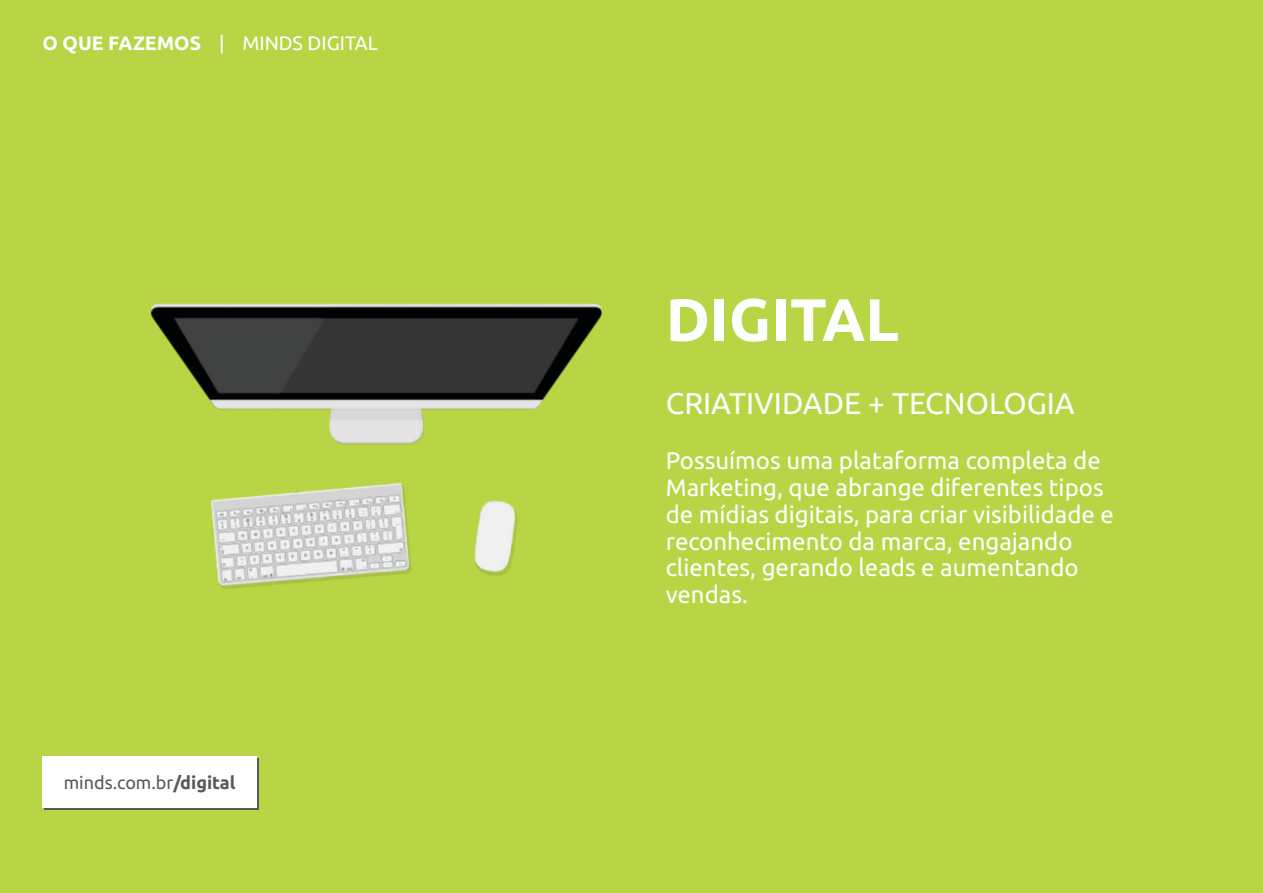
<style>
.page{position:relative;width:1263px;height:893px;background:#b8d546}
.page>*{position:absolute;margin:0;border:0;box-sizing:border-box;transform-origin:0 0}
.t1{font:700 60px "Ubuntu";color:#fff}
.t2{font:30px "Ubuntu";color:#fff}
.t3{font:24px/26.8px "Ubuntu";color:#fff}
.t4{font:19.5px "Ubuntu";color:#fff}
.t5{font:18px "Ubuntu";color:#58595b}
.s1{font-weight:700}
</style>
<div class="page">
<div style="left:44px;top:759px;width:214px;height:51px;background:#58595b"></div>
<img style="left:150px;top:303px;width:452px;height:286px">
<div style="left:43px;top:757px;width:214px;height:51px;background:#fff"></div>
<p class="t4" style="left:43px;top:35px;width:337px"><span class="s1">O QUE FAZEMOS</span> | MINDS DIGITAL</p>
<p class="t5" style="left:64px;top:775px;width:173px">minds.com.br<span class="s1">/digital</span></p>
<h1 class="t1" style="left:666px;top:294px;width:235px">DIGITAL</h1>
<p class="t2" style="left:666px;top:391px;width:410px">CRIATIVIDADE + TECNOLOGIA</p>
<p class="t3" style="left:666px;top:448px;width:450px">Possuímos uma plataforma completa de Marketing, que abrange diferentes tipos de mídias digitais, para criar visibilidade e reconhecimento da marca, engajando clientes, gerando leads e aumentando vendas.</p>
</div>
